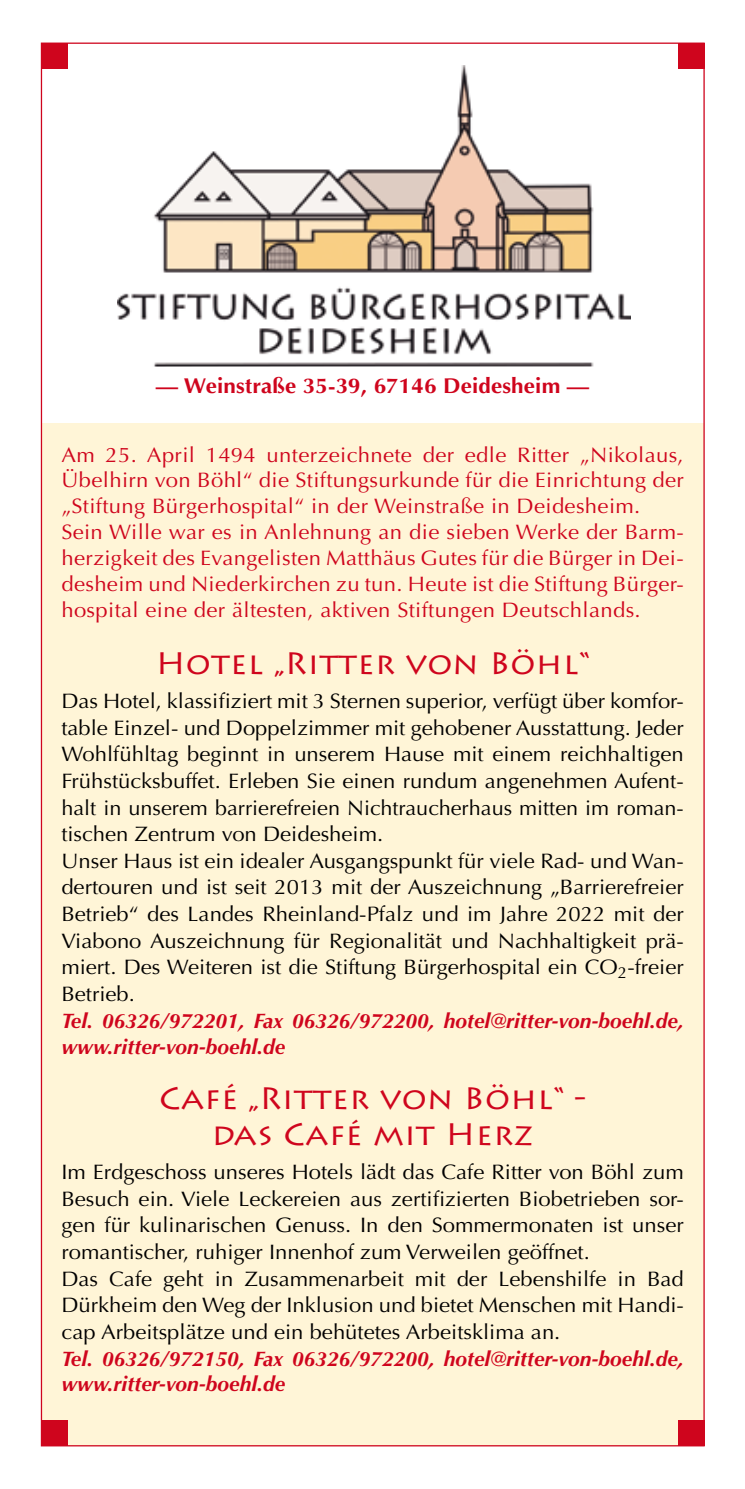
<style>
.page{position:relative;width:745px;height:1489px;background:#fff}
.page>*{position:absolute;margin:0;border:0;box-sizing:border-box;transform-origin:0 0}
.t1{font:31px/36.2px "Lithos Pro";letter-spacing:.015em;color:#cf051d;text-align:center;scale:1.04 1}
.t2{font:700 21.5px "Optima";letter-spacing:.005em;color:#cf051d;scale:1.04 1}
.t3{font:21px/26.5px "Optima";color:#000;scale:1.05 1}
.t4{font:21px/25.8px "Optima";letter-spacing:.015em;color:#cf051d;scale:1.05 1}
.t5{font:italic 700 21px/26.8px "Optima";color:#cf051d}
</style>
<div class="page">
<div style="left:41px;top:422px;width:662px;height:1023px;background:#fff5d7"></div>
<img style="left:118px;top:65px;width:511px;height:301px">
<div style="left:41px;top:1419px;width:27px;height:26px;background:#cf051d"></div>
<div style="left:677px;top:1419px;width:27px;height:26px;background:#cf051d"></div>
<div style="left:41px;top:43px;width:27px;height:26px;background:#cf051d"></div>
<div style="left:677px;top:43px;width:27px;height:26px;background:#cf051d"></div>
<p class="t2" style="left:156px;top:373px;width:418px">— Weinstraße 35-39, 67146 Deidesheim —</p>
<p class="t4" style="left:61px;top:442px;width:594px">Am 25. April 1494 unterzeichnete der edle Ritter „Nikolaus, Übelhirn von Böhl“ die Stiftungsurkunde für die Einrichtung der „Stiftung Bürgerhospital“ in der Weinstraße in Deidesheim.<br>Sein Wille war es in Anlehnung an die sieben Werke der Barm&shy;herzigkeit des Evangelisten Matthäus Gutes für die Bürger in Dei&shy;desheim und Niederkirchen zu tun. Heute ist die Stiftung Bürger&shy;hospital eine der ältesten, aktiven Stiftungen Deutschlands.</p>
<h1 class="t1" style="left:156px;top:645px;width:418px">Hotel „Ritter von Böhl“</h1>
<p class="t3" style="left:61px;top:688px;width:594px">Das Hotel, klassifiziert mit 3 Sternen superior, verfügt über komfor&shy;table Einzel- und Doppelzimmer mit gehobener Ausstattung. Jeder Wohlfühltag beginnt in unserem Hause mit einem reichhaltigen Frühstücksbuffet. Erleben Sie einen rundum angenehmen Aufent&shy;halt in unserem barrierefreien Nichtraucherhaus mitten im roman&shy;tischen Zentrum von Deidesheim.<br>Unser Haus ist ein idealer Ausgangspunkt für viele Rad- und Wan&shy;dertouren und ist seit 2013 mit der Auszeichnung „Barrierefreier Betrieb“ des Landes Rheinland-Pfalz und im Jahre 2022 mit der Viabono Auszeichnung für Regionalität und Nachhaltigkeit prä&shy;miert. Des Weiteren ist die Stiftung Bürgerhospital ein CO<sub>2</sub>-freier Betrieb.</p>
<p class="t5" style="left:61px;top:1007px;width:623px">Tel. 06326/972201, Fax 06326/972200, hotel@ritter-von-boehl.de, www.ritter-von-boehl.de</p>
<h1 class="t1" style="left:159px;top:1079px;width:411px">Café „Ritter von Böhl“ - das Café mit Herz</h1>
<p class="t3" style="left:61px;top:1158px;width:594px">Im Erdgeschoss unseres Hotels lädt das Cafe Ritter von Böhl zum Besuch ein. Viele Leckereien aus zertifizierten Biobetrieben sor&shy;gen für kulinarischen Genuss. In den Sommermonaten ist unser romantischer, ruhiger Innenhof zum Verweilen geöffnet.<br>Das Cafe geht in Zusammenarbeit mit der Lebenshilfe in Bad Dürkheim den Weg der Inklusion und bietet Menschen mit Handi&shy;cap Arbeitsplätze und ein behütetes Arbeitsklima an.</p>
<p class="t5" style="left:61px;top:1345px;width:623px;line-height:25.2px">Tel. 06326/972150, Fax 06326/972200, hotel@ritter-von-boehl.de, www.ritter-von-boehl.de</p>
</div>
